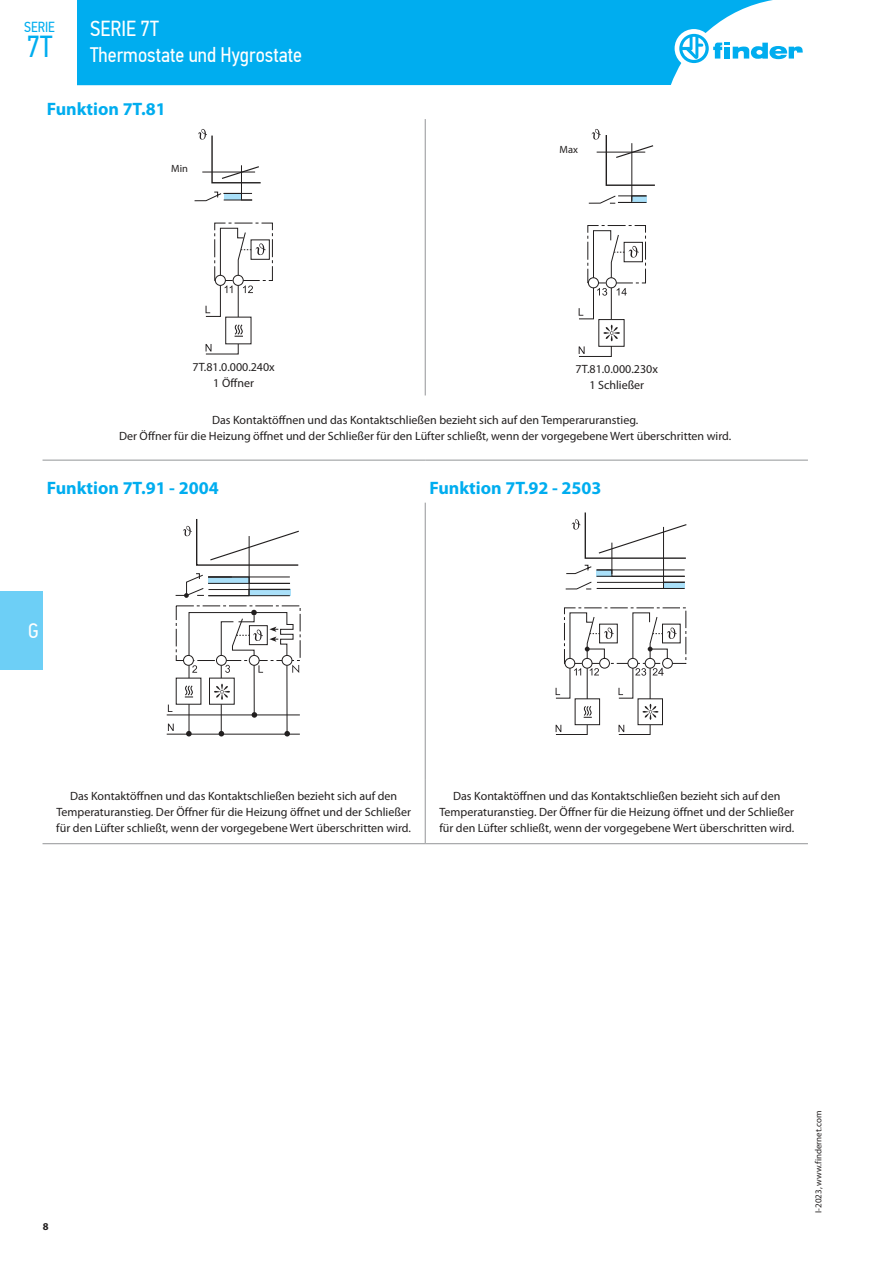
<style>
.page{position:relative;width:893px;height:1263px;background:#fff}
.page>*{position:absolute;margin:0;border:0;box-sizing:border-box;transform-origin:0 0}
.t1{font:30.3px "PF Din Text Cond Pro";color:#00adef}
.t2{font:21.75px "PF Din Text Cond Pro";color:#fff}
.t3{font:21px "PF Din Text Cond Pro";color:#fff}
.t4{font:700 18px "Myriad Pro";color:#00adef}
.t5{font:14.55px "PF Din Text Cond Pro";color:#00adef}
.t6{font:12px/16.2px "Myriad Pro";color:#221f1f;text-align:center}
.t7{font:10.5px "Myriad Pro";letter-spacing:.005em;color:#221f1f}
.t8{font:700 10.5px "Myriad Pro";color:#221f1f}
.t9{font:9px "Myriad Pro";color:#221f1f}
</style>
<div class="page">
<hr style="left:425px;top:119px;width:1px;height:276px;background:#939597">
<hr style="left:43px;top:460px;width:382px;height:1px;background:#939597">
<hr style="left:425px;top:460px;width:383px;height:1px;background:#939597">
<hr style="left:425px;top:503px;width:1px;height:276px;background:#939597">
<hr style="left:425px;top:779px;width:1px;height:64px;background:#939597">
<hr style="left:43px;top:843px;width:382px;height:1px;background:#939597">
<hr style="left:425px;top:843px;width:383px;height:1px;background:#939597">
<div style="left:214px;top:223px;width:59px;height:58px;border:1px dashed #221f1f"></div>
<div style="left:251px;top:239px;width:19px;height:21px;background:#fff;border:1px solid #221f1f"></div>
<hr style="left:241px;top:165px;width:1px;height:33px;background:#221f1f">
<svg style="left:195px;top:191px;width:58px;height:11px"></svg>
<svg style="left:198px;top:129px;width:63px;height:55px"></svg>
<hr style="left:202px;top:172px;width:53px;height:1px;background:#221f1f">
<svg style="left:205px;top:227px;width:60px;height:127px"></svg>
<div style="left:587px;top:225px;width:59px;height:58px;border:1px dashed #221f1f"></div>
<div style="left:624px;top:242px;width:19px;height:20px;background:#fff;border:1px solid #221f1f"></div>
<hr style="left:632px;top:143px;width:1px;height:58px;background:#221f1f">
<svg style="left:588px;top:195px;width:59px;height:9px"></svg>
<svg style="left:579px;top:230px;width:60px;height:127px"></svg>
<svg style="left:592px;top:129px;width:63px;height:58px"></svg>
<hr style="left:249px;top:536px;width:1px;height:60px;background:#221f1f">
<svg style="left:183px;top:519px;width:116px;height:47px"></svg>
<svg style="left:175px;top:573px;width:116px;height:25px"></svg>
<svg style="left:167px;top:610px;width:133px;height:126px"></svg>
<svg style="left:662px;top:624px;width:19px;height:19px"></svg>
<svg style="left:565px;top:512px;width:121px;height:78px"></svg>
<hr style="left:663px;top:527px;width:1px;height:56px;background:#221f1f">
<svg style="left:556px;top:612px;width:120px;height:123px"></svg>
<div style="left:0;top:591px;width:43px;height:79px;background:#6dcff6"></div>
<div style="left:77px;top:0;width:696px;height:85px;background:#00adef"></div>
<div style="left:675px;top:29px;width:38px;height:39px;background:#fff;border-radius:50%"></div>
<svg style="left:679px;top:34px;width:124px;height:29px"></svg>
<p class="t5" style="left:24px;top:19px;width:32px">SERIE</p>
<h1 class="t1" style="left:27px;top:34px;width:27px">7T</h1>
<h2 class="t2" style="left:90px;top:16px;width:70px">SERIE 7T</h2>
<h3 class="t3" style="left:90px;top:42px;width:213px">Thermostate und Hygrostate</h3>
<h3 class="t4" style="left:47px;top:100px;width:120px">Funktion 7T.81</h3>
<p class="t7" style="left:171px;top:163px;width:18px">Min</p>
<p class="t7" style="left:559px;top:144px;width:20px">Max</p>
<p class="t6" style="left:193px;top:359px;width:84px">7T.81.0.000.240x<br>1 Öffner</p>
<p class="t6" style="left:576px;top:361px;width:84px">7T.81.0.000.230x<br>1 Schließer</p>
<p class="t6" style="left:119px;top:412px;width:614px">Das Kontaktöffnen und das Kontaktschließen bezieht sich auf den Temperaruranstieg.<br>Der Öffner für die Heizung öffnet und der Schließer für den Lüfter schließt, wenn der vorgegebene Wert überschritten wird.</p>
<h3 class="t4" style="left:47px;top:479px;width:173px">Funktion 7T.91 - 2004</h3>
<h3 class="t4" style="left:429px;top:479px;width:173px">Funktion 7T.92 - 2503</h3>
<h3 class="t3" style="left:28px;top:623px;width:12px">G</h3>
<p class="t6" style="left:56px;top:788px;width:356px">Das Kontaktöffnen und das Kontaktschließen bezieht sich auf den<br>Temperaturanstieg. Der Öffner für die Heizung öffnet und der Schließer für den Lüfter schließt, wenn der vorgegebene Wert überschritten wird.</p>
<p class="t6" style="left:439px;top:788px;width:356px">Das Kontaktöffnen und das Kontaktschließen bezieht sich auf den<br>Temperaturanstieg. Der Öffner für die Heizung öffnet und der Schließer für den Lüfter schließt, wenn der vorgegebene Wert überschritten wird.</p>
<p class="t8" style="left:43px;top:1221px;width:7px">8</p>
<p class="t9" style="left:814px;top:1213px;width:103px;rotate:-90deg">I-2023, www.findernet.com</p>
</div>
